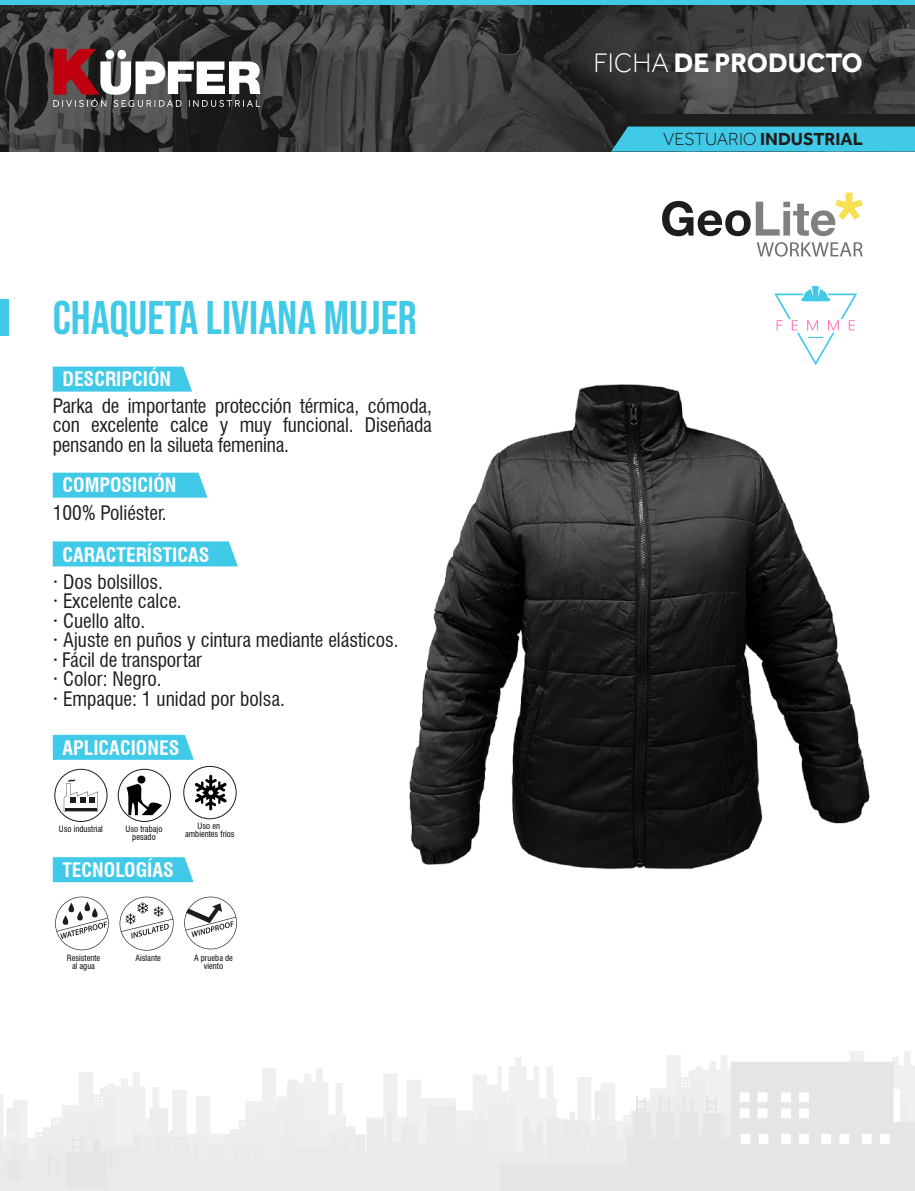
<style>
.page{position:relative;width:915px;height:1191px;background:#fff}
.page>*{position:absolute;margin:0;border:0;box-sizing:border-box;transform-origin:0 0}
.t1{font:47.1px "Bebas Neue";color:#41c9e8}
.t2{font:700 27.45px "Effra";color:#fff}
.t3{font:condensed 19.5px/19.5px "Swiss 721 BT";color:#1d1d1b;text-align:justify}
.t4{font:700 condensed 19.5px "Swiss 721 BT";color:#fff}
.t5{font:700 18px "Effra";color:#1d1d1b}
.t6{font:condensed 8.55px/8.2px "Swiss 721 BT";color:#000;text-align:center}
.t7{font:condensed 8.4px/8.2px "Swiss 721 BT";color:#000;text-align:center}
.s1{font-weight:300}
</style>
<div class="page">
<img style="left:409px;top:384px;width:461px;height:486px">
<img style="left:0;top:5px;width:914px;height:147px">
<div style="left:0;top:0;width:914px;height:5px;background:#41c9e8"></div>
<svg style="left:611px;top:114px;width:303px;height:37px;background:#348b9e"></svg>
<svg style="left:662px;top:193px;width:200px;height:43px"></svg>
<svg style="left:756px;top:242px;width:106px;height:15px"></svg>
<svg style="left:0;top:1051px;width:914px;height:140px"></svg>
<svg style="left:53px;top:49px;width:207px;height:58px"></svg>
<svg style="left:53px;top:366px;width:139px;height:25px;background:#4bcbe9"></svg>
<div style="left:53px;top:472px;width:154px;height:25px;background:#41c9e8"></div>
<div style="left:53px;top:541px;width:185px;height:25px;background:#41c9e8"></div>
<div style="left:0;top:299px;width:9px;height:37px;background:#41c9e8"></div>
<svg style="left:53px;top:735px;width:141px;height:25px;background:#48cbe8"></svg>
<div style="left:118px;top:769px;width:53px;height:53px;border:1px solid #1d1d1b;border-radius:50%"></div>
<svg style="left:126px;top:782px;width:36px;height:33px"></svg>
<div style="left:137px;top:775px;width:8px;height:8px;background:#000;border-radius:50%"></div>
<div style="left:54px;top:769px;width:53px;height:53px;border:1px solid #1d1d1b;border-radius:50%"></div>
<svg style="left:64px;top:779px;width:34px;height:32px"></svg>
<div style="left:183px;top:766px;width:53px;height:53px;border:1px solid #1d1d1b;border-radius:50%"></div>
<svg style="left:195px;top:774px;width:31px;height:36px"></svg>
<div style="left:53px;top:857px;width:140px;height:25px;background:#41c9e8"></div>
<svg style="left:119px;top:896px;width:54px;height:54px"></svg>
<svg style="left:55px;top:896px;width:54px;height:54px"></svg>
<svg style="left:184px;top:896px;width:53px;height:53px"></svg>
<svg style="left:774px;top:285px;width:82px;height:80px"></svg>
<h1 class="t1" style="left:53px;top:291px;width:365px">CHAQUETA LIVIANA MUJER</h1>
<p class="t4" style="left:62px;top:367px;width:110px">DESCRIPCIÓN</p>
<p class="t3" style="left:53px;top:396px;width:380px">Parka de importante protección térmica, cómoda, con excelente calce y muy funcional. Diseñada pensando en la silueta femenina.</p>
<p class="t4" style="left:63px;top:474px;width:115px">COMPOSICIÓN</p>
<p class="t3" style="left:53px;top:502px;width:115px">100% Poliéster.</p>
<p class="t4" style="left:63px;top:543px;width:148px">CARACTERÍSTICAS</p>
<p class="t3" style="left:53px;top:571px;width:347px;text-align:left">· Dos bolsillos.<br>· Excelente calce.<br>· Cuello alto.<br>· Ajuste en puños y cintura mediante elásticos. · Fácil de transportar<br>· Color: Negro.<br>· Empaque: 1 unidad por bolsa.</p>
<p class="t4" style="left:63px;top:736px;width:118px">APLICACIONES</p>
<p class="t6" style="left:59px;top:824px;width:45px">Uso industrial</p>
<p class="t6" style="left:125px;top:824px;width:38px">Uso trabajo pesado</p>
<p class="t6" style="left:185px;top:821px;width:51px">Uso en ambientes fríos</p>
<p class="t4" style="left:63px;top:858px;width:113px">TECNOLOGÍAS</p>
<p class="t7" style="left:67px;top:953px;width:35px">Resistente al agua</p>
<p class="t7" style="left:135px;top:953px;width:27px">Aislante</p>
<p class="t7" style="left:194px;top:953px;width:40px">A prueba de viento</p>
<h2 class="t2" style="left:593px;top:48px;width:271px"><span class="s1">FICHA</span> DE PRODUCTO</h2>
<p class="t5" style="left:663px;top:129px;width:201px"><span class="s1">VESTUARIO</span> INDUSTRIAL</p>
</div>
